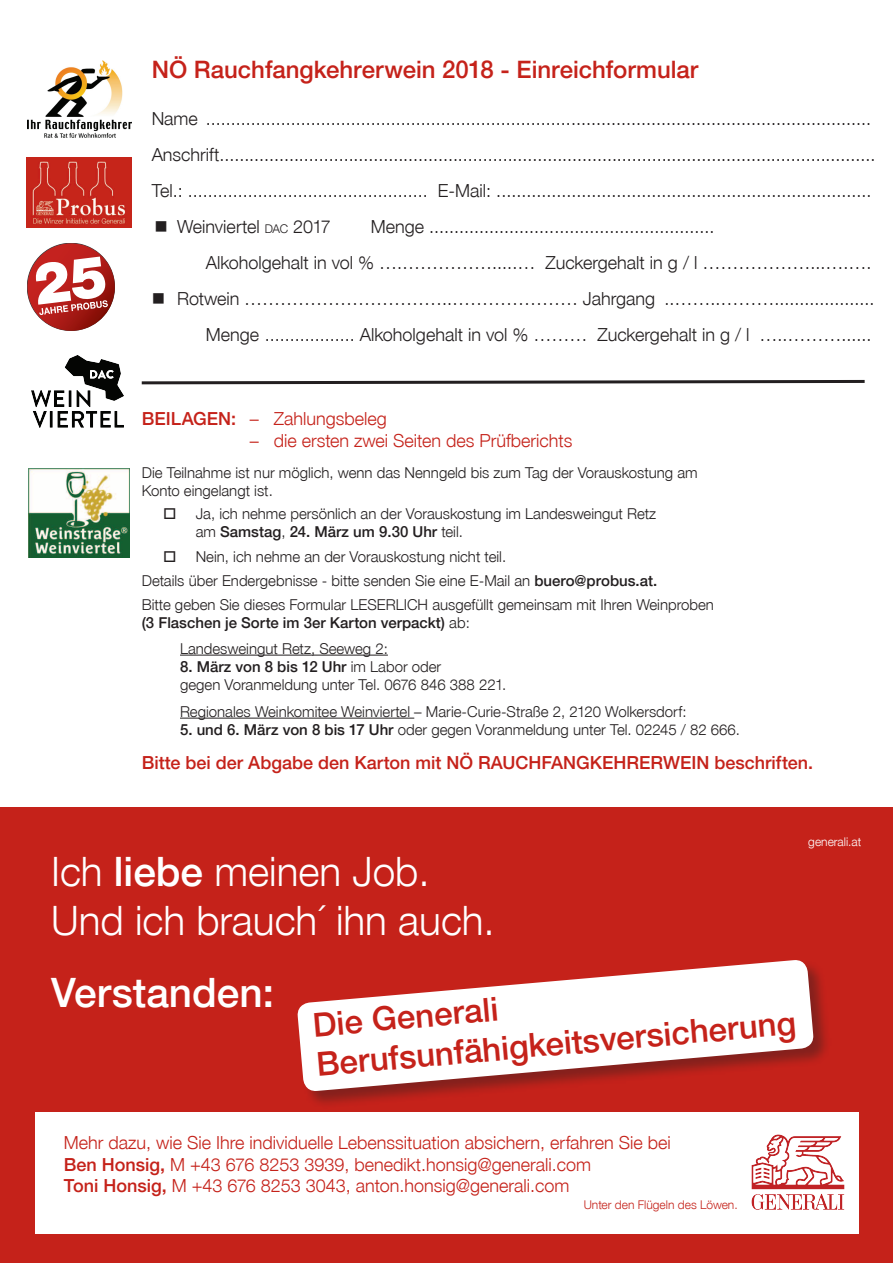
<style>
.page{position:relative;width:893px;height:1263px;background:#fff}
.page>*{position:absolute;margin:0;border:0;box-sizing:border-box;transform-origin:0 0}
.t1{font:40.5px/48.6px "Helvetica Lei";color:#fff}
.t2{font:40.5px "Helvetica Hal";color:#fff}
.t3{font:33px/39.6px "Helvetica Hal";color:#c5221a}
.t4{font:24px "Helvetica Hal";color:#c5221a}
.t5{font:18px "Helvetica Lei";color:#231f20}
.t6{font:18px/21.6px "Helvetica Lei";color:#c5221a}
.t7{font:18px "Helvetica Hal";color:#c5221a}
.t8{font:15px/24px "Helvetica Lei";color:#231f20}
.t9{font:15px "Helvetica Hal";color:#231f20}
.t10{font:12px "Helvetica Lei";color:#c5221a}
.t11{font:12px "Helvetica Lei";color:#fff}
.s1{font-size:12px}
.s2{font-family:"Helvetica Hal"}
.s3{font-family:"Helvetica Lei"}
</style>
<div class="page">
<svg style="left:141px;top:379px;width:724px;height:6px"></svg>
<img style="left:27px;top:157px;width:105px;height:70px">
<img style="left:27px;top:60px;width:105px;height:78px">
<img style="left:29px;top:468px;width:101px;height:89px">
<img style="left:32px;top:356px;width:91px;height:71px">
<hr style="left:180px;top:655px;width:208px;height:1px;background:#231f20">
<hr style="left:180px;top:718px;width:234px;height:1px;background:#231f20">
<div style="left:0;top:808px;width:893px;height:455px;background:#c5221a"></div>
<div style="left:298px;top:960px;width:533px;height:149px;background:#231f20;opacity:.4"></div>
<svg style="left:297px;top:960px;width:517px;height:132px;fill:#fff"></svg>
<div style="left:35px;top:1112px;width:824px;height:121px;background:#fff"></div>
<img style="left:751px;top:1134px;width:94px;height:76px">
<svg style="left:27px;top:243px;width:88px;height:88px"></svg>
<h3 class="t4" style="left:152px;top:55px;width:548px">NÖ Rauchfangkehrerwein 2018 - Einreichformular</h3>
<p class="t5" style="left:152px;top:107px;width:721px">Name .....................................................................................................................................</p>
<p class="t5" style="left:152px;top:143px;width:725px">Anschrift....................................................................................................................................</p>
<p class="t5" style="left:152px;top:179px;width:721px">Tel.: ................................................ E-Mail: ...........................................................................</p>
<p class="t5" style="left:177px;top:215px;width:155px">Weinviertel <span class="s1">DAC</span> 2017</p>
<p class="t5" style="left:371px;top:215px;width:345px">Menge .........................................................</p>
<p class="t5" style="left:206px;top:251px;width:667px">Alkoholgehalt in vol % ….…………….....… Zuckergehalt in g / l ………………...….….</p>
<p class="t5" style="left:177px;top:287px;width:699px">Rotwein ……………………………..………………… Jahrgang ..……..………....................</p>
<p class="t5" style="left:206px;top:323px;width:667px">Menge .................. Alkoholgehalt in vol % ……… Zuckergehalt in g / l …..………......</p>
<p class="t6" style="left:142px;top:407px;width:247px"><span class="s2">BEILAGEN:</span> – Zahlungsbeleg</p>
<p class="t6" style="left:250px;top:429px;width:324px">– die ersten zwei Seiten des Prüfberichts</p>
<p class="t8" style="left:142px;top:463px;width:557px;line-height:18px">Die Teilnahme ist nur möglich, wenn das Nenngeld bis zum Tag der Vorauskostung am<br>Konto eingelangt ist.</p>
<p class="t8" style="left:196px;top:501px;width:462px">Ja, ich nehme persönlich an der Vorauskostung im Landesweingut Retz</p>
<p class="t9" style="left:196px;top:522px;width:269px"><span class="s3">am</span> Samstag<span class="s3">,</span> 24. März um 9.30 Uhr <span class="s3">teil.</span></p>
<p class="t8" style="left:142px;top:544px;width:574px;text-indent:54px">Nein, ich nehme an der Vorauskostung nicht teil.<br>Details über Endergebnisse - bitte senden Sie eine E-Mail an <span class="s2">buero@probus.at.<br></span>Bitte geben Sie dieses Formular LESERLICH ausgefüllt gemeinsam mit Ihren Weinproben</p>
<p class="t9" style="left:142px;top:614px;width:330px">(3 Flaschen je Sorte im 3er Karton verpackt) <span class="s3">ab:</span></p>
<p class="t8" style="left:180px;top:636px;width:209px">Landesweingut Retz, Seeweg 2:</p>
<p class="t9" style="left:180px;top:657px;width:263px">8. März von 8 bis 12 Uhr <span class="s3">im Labor oder</span></p>
<p class="t8" style="left:180px;top:670px;width:508px;line-height:27px">gegen Voranmeldung unter Tel. 0676 846 388 221.<br>Regionales Weinkomitee Weinviertel – Marie-Curie-Straße 2, 2120 Wolkersdorf:</p>
<p class="t8" style="left:180px;top:717px;width:562px"><span class="s2">5. und 6. März von 8 bis 17 Uhr</span> oder gegen Voranmeldung unter Tel. 02245 / 82 666.</p>
<p class="t7" style="left:142px;top:752px;width:673px">Bitte bei der Abgabe den Karton mit NÖ RAUCHFANGKEHRERWEIN beschriften.</p>
<h1 class="t1" style="left:51px;top:847px;width:445px">Ich <span class="s2">liebe</span> meinen Job.<br>Und ich brauch´ ihn auch.</h1>
<p class="t11" style="left:808px;top:834px;width:55px">generali.at</p>
<h1 class="t2" style="left:51px;top:969px;width:224px">Verstanden:</h1>
<h2 class="t3" style="left:311px;top:1005px;width:483px;rotate:-5deg">Die Generali<br>Berufsunfähigkeitsversicherung</h2>
<p class="t6" style="left:64px;top:1131px;width:608px">Mehr dazu, wie Sie Ihre individuelle Lebenssituation absichern, erfahren Sie bei<br><span class="s2">Ben Honsig,</span> M +43 676 8253 3939, benedikt.honsig@generali.com<br><span class="s2">Toni Honsig,</span> M +43 676 8253 3043, anton.honsig@generali.com</p>
<p class="t10" style="left:584px;top:1197px;width:156px">Unter den Flügeln des Löwen.</p>
</div>
